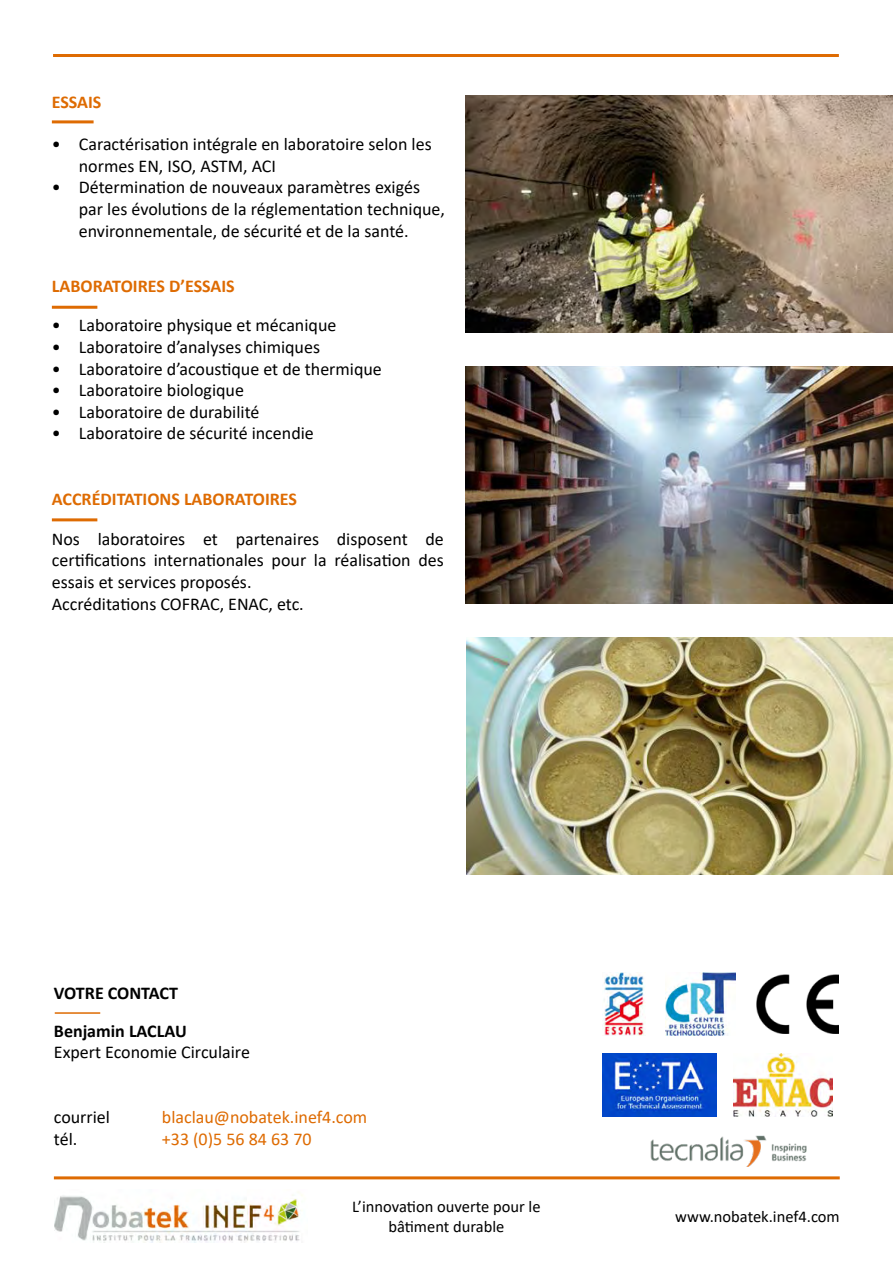
<style>
.page{position:relative;width:893px;height:1263px;background:#fff}
.page>*{position:absolute;margin:0;border:0;box-sizing:border-box;transform-origin:0 0}
.t1{font:18px/21.6px "Calibri";color:#000}
.t2{font:700 18px "Calibri";color:#de6b02}
.t3{font:18px "Calibri";color:#de6b02}
.t4{font:700 18px/38.2px "Calibri";color:#000}
.t5{font:16.5px/19.8px "Calibri";color:#000;text-align:center}
</style>
<div class="page">
<hr style="left:54px;top:1176px;width:786px;height:3px;background:#de6b02">
<hr style="left:53px;top:54px;width:786px;height:3px;background:#de6b02">
<hr style="left:55px;top:1012px;width:45px;height:2px;background:#de6b02">
<img style="left:55px;top:1192px;width:248px;height:50px">
<hr style="left:52px;top:306px;width:45px;height:3px;background:#de6b02">
<hr style="left:52px;top:518px;width:45px;height:3px;background:#de6b02">
<img style="left:466px;top:96px;width:427px;height:237px">
<img style="left:466px;top:367px;width:427px;height:237px">
<img style="left:466px;top:638px;width:427px;height:237px">
<hr style="left:52px;top:120px;width:42px;height:3px;background:#de6b02">
<img style="left:603px;top:972px;width:43px;height:63px">
<img style="left:603px;top:1053px;width:113px;height:63px">
<img style="left:756px;top:974px;width:83px;height:60px">
<img style="left:733px;top:1053px;width:99px;height:63px">
<img style="left:666px;top:972px;width:70px;height:63px">
<img style="left:650px;top:1135px;width:157px;height:31px">
<p class="t2" style="left:52px;top:89px;width:51px">ESSAIS</p>
<p class="t1" style="left:79px;top:133px;width:354px;text-indent:-27px">• Caractérisation intégrale en laboratoire selon les normes EN, ISO, ASTM, ACI</p>
<p class="t1" style="left:79px;top:176px;width:368px;text-indent:-27px">• Détermination de nouveaux paramètres exigés par les évolutions de la réglementation technique, environnementale, de sécurité et de la santé.</p>
<p class="t2" style="left:52px;top:273px;width:184px">LABORATOIRES D’ESSAIS</p>
<p class="t1" style="left:52px;top:314px;width:286px">• Laboratoire physique et mécanique</p>
<p class="t1" style="left:52px;top:336px;width:270px">• Laboratoire d’analyses chimiques</p>
<p class="t1" style="left:52px;top:357px;width:332px">• Laboratoire d’acoustique et de thermique</p>
<p class="t1" style="left:52px;top:379px;width:194px">• Laboratoire biologique</p>
<p class="t1" style="left:52px;top:401px;width:209px">• Laboratoire de durabilité</p>
<p class="t1" style="left:52px;top:422px;width:263px">• Laboratoire de sécurité incendie</p>
<p class="t2" style="left:52px;top:487px;width:247px">ACCRÉDITATIONS LABORATOIRES</p>
<p class="t1" style="left:52px;top:527px;width:393px">Nos laboratoires et partenaires disposent de certifications internationales pour la réalisation des essais et services proposés.<br>Accréditations COFRAC, ENAC, etc.</p>
<p class="t4" style="left:54px;top:973px;width:134px">VOTRE CONTACT<br>Benjamin LACLAU</p>
<p class="t1" style="left:54px;top:1041px;width:198px">Expert Economie Circulaire</p>
<p class="t1" style="left:54px;top:1106px;width:58px">courriel</p>
<p class="t3" style="left:162px;top:1105px;width:207px">blaclau@nobatek.inef4.com</p>
<p class="t1" style="left:54px;top:1127px;width:25px">tél.</p>
<p class="t3" style="left:162px;top:1126px;width:151px">+33 (0)5 56 84 63 70</p>
<p class="t5" style="left:352px;top:1196px;width:190px">L’innovation ouverte pour le bâtiment durable</p>
<p class="t5" style="left:675px;top:1206px;width:166px">www.nobatek.inef4.com</p>
</div>
